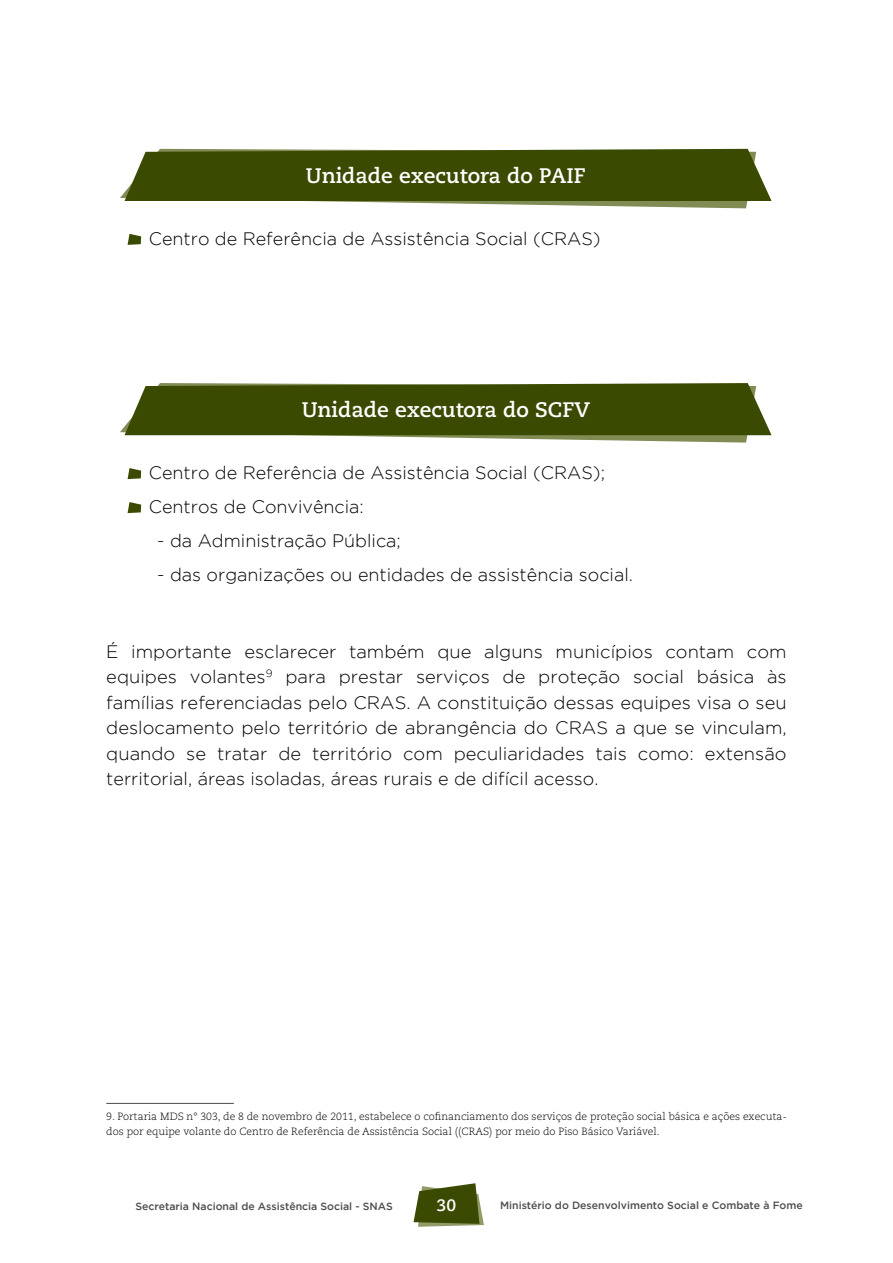
<style>
.page{position:relative;width:893px;height:1263px;background:#fff}
.page>*{position:absolute;margin:0;border:0;box-sizing:border-box;transform-origin:0 0}
.t1{font:700 21px "Caecilia LT Std";color:#fff}
.t2{font:300 18px/25.5px "Gotham";color:#000}
.t3{font:700 16.5px "Caecilia LT Std";color:#fff}
.t4{font:300 10.5px/15px "Caecilia LT Std";color:#000}
.t5{font:500 10.5px "Gotham";color:#4d4d4f}
</style>
<div class="page">
<svg style="left:414px;top:1183px;width:70px;height:44px"></svg>
<svg style="left:120px;top:149px;width:651px;height:59px;background:#556323"></svg>
<svg style="left:128px;top:234px;width:13px;height:11px"></svg>
<svg style="left:120px;top:383px;width:651px;height:60px;background:#586526"></svg>
<svg style="left:128px;top:468px;width:13px;height:11px"></svg>
<svg style="left:128px;top:502px;width:13px;height:11px"></svg>
<hr style="left:106px;top:1103px;width:128px;height:1px;background:#4d4d4f">
<p class="t1" style="left:306px;top:163px;width:282px">Unidade executora do PAIF</p>
<p class="t2" style="left:149px;top:226px;width:453px">Centro de Referência de Assistência Social (CRAS)</p>
<p class="t1" style="left:302px;top:397px;width:290px">Unidade executora do SCFV</p>
<p class="t2" style="left:149px;top:455px;width:458px;line-height:34px">Centro de Referência de Assistência Social (CRAS);<br>Centros de Convivência:</p>
<p class="t2" style="left:157px;top:528px;width:245px">- da Administração Pública;</p>
<p class="t2" style="left:157px;top:562px;width:477px">- das organizações ou entidades de assistência social.</p>
<p class="t2" style="left:106px;top:638px;width:682px;text-align:justify">É importante esclarecer também que alguns municípios contam com equipes volantes<sup>9</sup> para prestar serviços de proteção social básica às famílias referenciadas pelo CRAS. A constituição dessas equipes visa o seu deslocamento pelo território de abrangência do CRAS a que se vinculam, quando se tratar de território com peculiaridades tais como: extensão territorial, áreas isoladas, áreas rurais e de difícil acesso.</p>
<p class="t4" style="left:106px;top:1109px;width:682px">9. Portaria MDS n° 303, de 8 de novembro de 2011, estabelece o cofinanciamento dos serviços de proteção social básica e ações executa&shy;dos por equipe volante do Centro de Referência de Assistência Social ((CRAS) por meio do Piso Básico Variável.</p>
<p class="t5" style="left:135px;top:1200px;width:259px">Secretaria Nacional de Assistência Social - SNAS</p>
<p class="t3" style="left:437px;top:1196px;width:21px">30</p>
<p class="t5" style="left:500px;top:1199px;width:304px">Ministério do Desenvolvimento Social e Combate à Fome</p>
</div>
